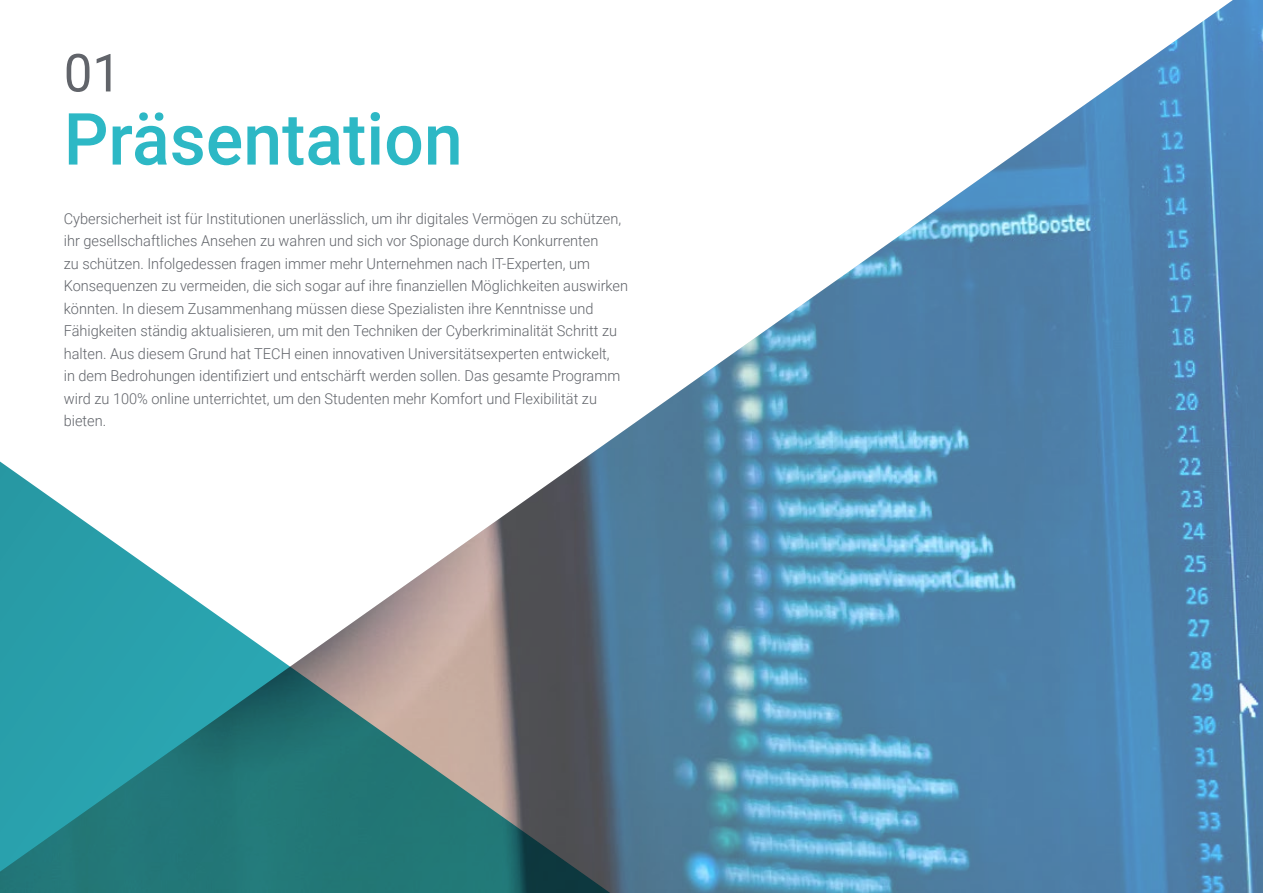
<style>
.page{position:relative;width:1263px;height:893px;background:#fff}
.page>*{position:absolute;margin:0;border:0;box-sizing:border-box;transform-origin:0 0}
.t1{font:500 72px "Roboto";color:#2db8c5}
.t2{font:52.5px "Roboto";color:#61646a}
.t3{font:300 15px/22.5px "Roboto";color:#61646a}
</style>
<div class="page">
<img style="left:602px;top:0;width:661px;height:893px">
<svg style="left:0;top:446px;width:640px;height:447px"></svg>
<h2 class="t2" style="left:64px;top:36px;width:59px">01</h2>
<h1 class="t1" style="left:64px;top:89px;width:400px">Präsentation</h1>
<p class="t3" style="left:64px;top:207px;width:566px">Cybersicherheit ist für Institutionen unerlässlich, um ihr digitales Vermögen zu schützen, ihr gesellschaftliches Ansehen zu wahren und sich vor Spionage durch Konkurrenten<br>zu schützen. Infolgedessen fragen immer mehr Unternehmen nach IT-Experten, um Konsequenzen zu vermeiden, die sich sogar auf ihre finanziellen Möglichkeiten auswirken könnten. In diesem Zusammenhang müssen diese Spezialisten ihre Kenntnisse und Fähigkeiten ständig aktualisieren, um mit den Techniken der Cyberkriminalität Schritt zu halten. Aus diesem Grund hat TECH einen innovativen Universitätsexperten entwickelt,<br>in dem Bedrohungen identifiziert und entschärft werden sollen. Das gesamte Programm wird zu 100% online unterrichtet, um den Studenten mehr Komfort und Flexibilität zu bieten.</p>
</div>
